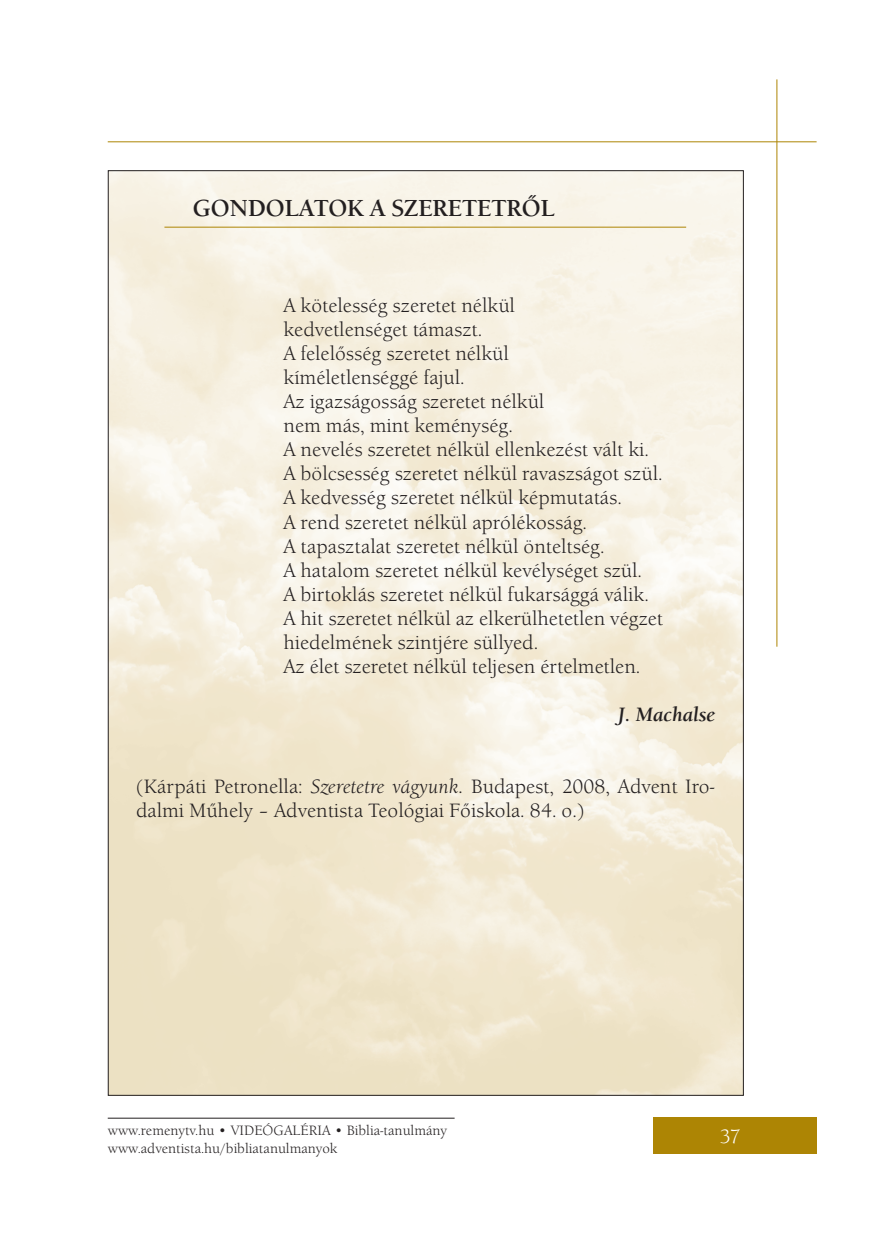
<style>
.page{position:relative;width:896px;height:1248px;background:#fff}
.page>*{position:absolute;margin:0;border:0;box-sizing:border-box;transform-origin:0 0}
.t1{font:700 24px "Berkeley Old Sty Itc TEE";color:#231f20}
.t2{font:20px/24px "Berkeley Old Sty Itc TEE";color:#231f20}
.t3{font:italic 700 20px "Berkeley Old Sty Itc TEE";color:#231f20}
.t4{font:20px "Berkeley Old Sty Itc TEE";color:#fff}
.t5{font:14px/18px "Berkeley Old Sty Itc TEE";color:#231f20}
.s1{font-style:italic}
</style>
<div class="page">
<div style="left:653px;top:1117px;width:163px;height:36px;background:#ad8504"></div>
<hr style="left:108px;top:141px;width:708px;height:1px;background:#ad8504">
<hr style="left:776px;top:79px;width:1px;height:567px;background:#ad8504">
<hr style="left:108px;top:1117px;width:346px;height:1px;background:#231f20">
<hr style="left:164px;top:227px;width:522px;height:1px;background:#ad8504">
<p class="t1" style="left:193px;top:194px;width:363px">GONDOLATOK A SZERETETRŐL</p>
<p class="t2" style="left:283px;top:294px;width:381px">A kötelesség szeretet nélkül<br>kedvetlenséget támaszt.<br>A felelősség szeretet nélkül<br>kíméletlenséggé fajul.<br>Az igazságosság szeretet nélkül<br>nem más, mint keménység.<br>A nevelés szeretet nélkül ellenkezést vált ki.<br>A bölcsesség szeretet nélkül ravaszságot szül.<br>A kedvesség szeretet nélkül képmutatás.<br>A rend szeretet nélkül aprólékosság.<br>A tapasztalat szeretet nélkül önteltség.<br>A hatalom szeretet nélkül kevélységet szül.<br>A birtoklás szeretet nélkül fukarsággá válik.<br>A hit szeretet nélkül az elkerülhetetlen végzet hiedelmének szintjére süllyed.<br>Az élet szeretet nélkül teljesen értelmetlen.</p>
<p class="t3" style="left:617px;top:702px;width:99px">J. Machalse</p>
<p class="t2" style="left:136px;top:774px;width:580px">(Kárpáti Petronella: <span class="s1">Szeretetre vágyunk.</span> Budapest, 2008, Advent Iro&shy;dalmi Műhely – Adventista Teológiai Főiskola. 84. o.)</p>
<p class="t5" style="left:108px;top:1121px;width:341px">www.remenytv.hu • VIDEÓGALÉRIA • Biblia-tanulmány www.adventista.hu/bibliatanulmanyok</p>
<p class="t4" style="left:720px;top:1124px;width:23px">37</p>
</div>
